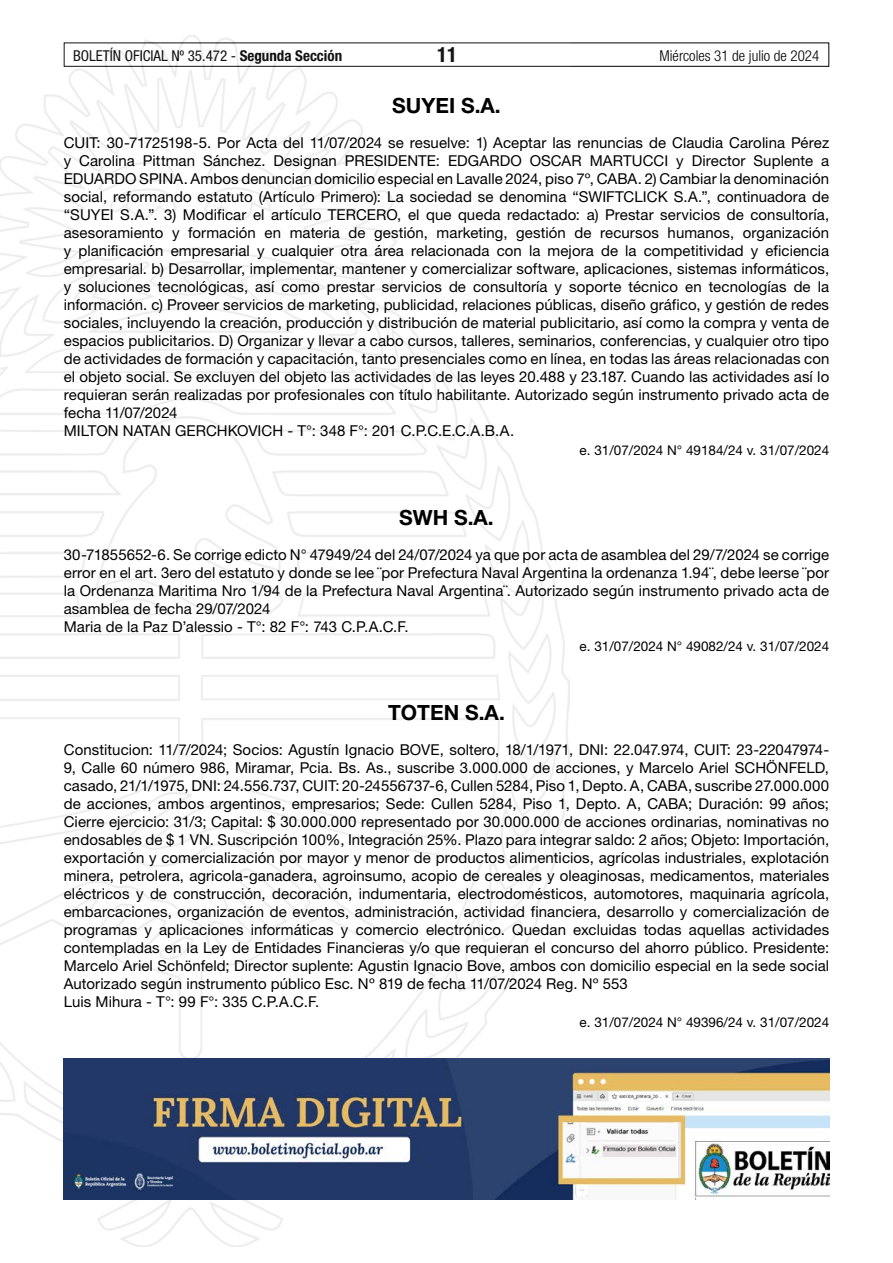
<style>
.page{position:relative;width:893px;height:1263px;background:#fff}
.page>*{position:absolute;margin:0;border:0;box-sizing:border-box;transform-origin:0 0}
.t1{font:700 21px "Helvetica Neue LT Std";color:#000}
.t2{font:700 condensed 21px "Helvetica Neue LT Std";color:#000}
.t3{font:15px/18px "Helvetica Neue LT Std";letter-spacing:.005em;color:#000}
.t4{font:condensed 15px "Helvetica Neue LT Std";color:#000}
.t5{font:300 condensed 15px "Helvetica Neue LT Std";color:#000}
.t6{font:13.5px "Helvetica Neue LT Std";color:#000}
.s1{font-weight:700}
</style>
<div class="page">
<div style="left:64px;top:43px;width:765px;height:24px;border:1px solid #000"></div>
<img style="left:0;top:35px;width:569px;height:1211px">
<img style="left:64px;top:1059px;width:765px;height:140px">
<p class="t4" style="left:73px;top:47px;width:271px">BOLETÍN OFICIAL Nº 35.472 - <span class="s1">Segunda Sección</span></p>
<h1 class="t2" style="left:437px;top:42px;width:22px">11</h1>
<p class="t5" style="left:660px;top:47px;width:161px">Miércoles 31 de julio de 2024</p>
<h1 class="t1" style="left:392px;top:92px;width:110px">SUYEI S.A.</h1>
<p class="t3" style="left:64px;top:133px;width:767px">CUIT: 30-71725198-5. Por Acta del 11/07/2024 se resuelve: 1) Aceptar las renuncias de Claudia Carolina Pérez y Carolina Pittman Sánchez. Designan PRESIDENTE: EDGARDO OSCAR MARTUCCI y Director Suplente a EDUARDO SPINA. Ambos denuncian domicilio especial en Lavalle 2024, piso 7º, CABA. 2) Cambiar la denominación social, reformando estatuto (Artículo Primero): La sociedad se denomina “SWIFTCLICK S.A.”, continuadora de “SUYEI S.A.”. 3) Modificar el artículo TERCERO, el que queda redactado: a) Prestar servicios de consultoría, asesoramiento y formación en materia de gestión, marketing, gestión de recursos humanos, organización y planificación empresarial y cualquier otra área relacionada con la mejora de la competitividad y eficiencia empresarial. b) Desarrollar, implementar, mantener y comercializar software, aplicaciones, sistemas informáticos, y soluciones tecnológicas, así como prestar servicios de consultoría y soporte técnico en tecnologías de la información. c) Proveer servicios de marketing, publicidad, relaciones públicas, diseño gráfico, y gestión de redes sociales, incluyendo la creación, producción y distribución de material publicitario, así como la compra y venta de espacios publicitarios. D) Organizar y llevar a cabo cursos, talleres, seminarios, conferencias, y cualquier otro tipo de actividades de formación y capacitación, tanto presenciales como en línea, en todas las áreas relacionadas con el objeto social. Se excluyen del objeto las actividades de las leyes 20.488 y 23.187. Cuando las actividades así lo requieran serán realizadas por profesionales con título habilitante. Autorizado según instrumento privado acta de fecha 11/07/2024<br>MILTON NATAN GERCHKOVICH - T°: 348 F°: 201 C.P.C.E.C.A.B.A.</p>
<p class="t6" style="left:580px;top:442px;width:251px">e. 31/07/2024 N° 49184/24 v. 31/07/2024</p>
<h1 class="t1" style="left:399px;top:504px;width:96px">SWH S.A.</h1>
<p class="t3" style="left:64px;top:545px;width:767px">30-71855652-6. Se corrige edicto N° 47949/24 del 24/07/2024 ya que por acta de asamblea del 29/7/2024 se corrige error en el art. 3ero del estatuto y donde se lee ¨por Prefectura Naval Argentina la ordenanza 1.94¨, debe leerse ¨por la Ordenanza Maritima Nro 1/94 de la Prefectura Naval Argentina¨. Autorizado según instrumento privado acta de asamblea de fecha 29/07/2024<br>Maria de la Paz D’alessio - T°: 82 F°: 743 C.P.A.C.F.</p>
<p class="t6" style="left:580px;top:638px;width:251px">e. 31/07/2024 N° 49082/24 v. 31/07/2024</p>
<h1 class="t1" style="left:388px;top:700px;width:118px">TOTEN S.A.</h1>
<p class="t3" style="left:64px;top:741px;width:767px">Constitucion: 11/7/2024; Socios: Agustín Ignacio BOVE, soltero, 18/1/1971, DNI: 22.047.974, CUIT: 23-22047974- 9, Calle 60 número 986, Miramar, Pcia. Bs. As., suscribe 3.000.000 de acciones, y Marcelo Ariel SCHÖNFELD, casado, 21/1/1975, DNI: 24.556.737, CUIT: 20-24556737-6, Cullen 5284, Piso 1, Depto. A, CABA, suscribe 27.000.000 de acciones, ambos argentinos, empresarios; Sede: Cullen 5284, Piso 1, Depto. A, CABA; Duración: 99 años; Cierre ejercicio: 31/3; Capital: $ 30.000.000 representado por 30.000.000 de acciones ordinarias, nominativas no endosables de $ 1 VN. Suscripción 100%, Integración 25%. Plazo para integrar saldo: 2 años; Objeto: Importación, exportación y comercialización por mayor y menor de productos alimenticios, agrícolas industriales, explotación minera, petrolera, agricola-ganadera, agroinsumo, acopio de cereales y oleaginosas, medicamentos, materiales eléctricos y de construcción, decoración, indumentaria, electrodomésticos, automotores, maquinaria agrícola, embarcaciones, organización de eventos, administración, actividad financiera, desarrollo y comercialización de programas y aplicaciones informáticas y comercio electrónico. Quedan excluidas todas aquellas actividades contempladas en la Ley de Entidades Financieras y/o que requieran el concurso del ahorro público. Presidente:<br>Marcelo Ariel Schönfeld; Director suplente: Agustin Ignacio Bove, ambos con domicilio especial en la sede social Autorizado según instrumento público Esc. Nº 819 de fecha 11/07/2024 Reg. Nº 553<br>Luis Mihura - T°: 99 F°: 335 C.P.A.C.F.</p>
<p class="t6" style="left:580px;top:1014px;width:251px">e. 31/07/2024 N° 49396/24 v. 31/07/2024</p>
</div>
